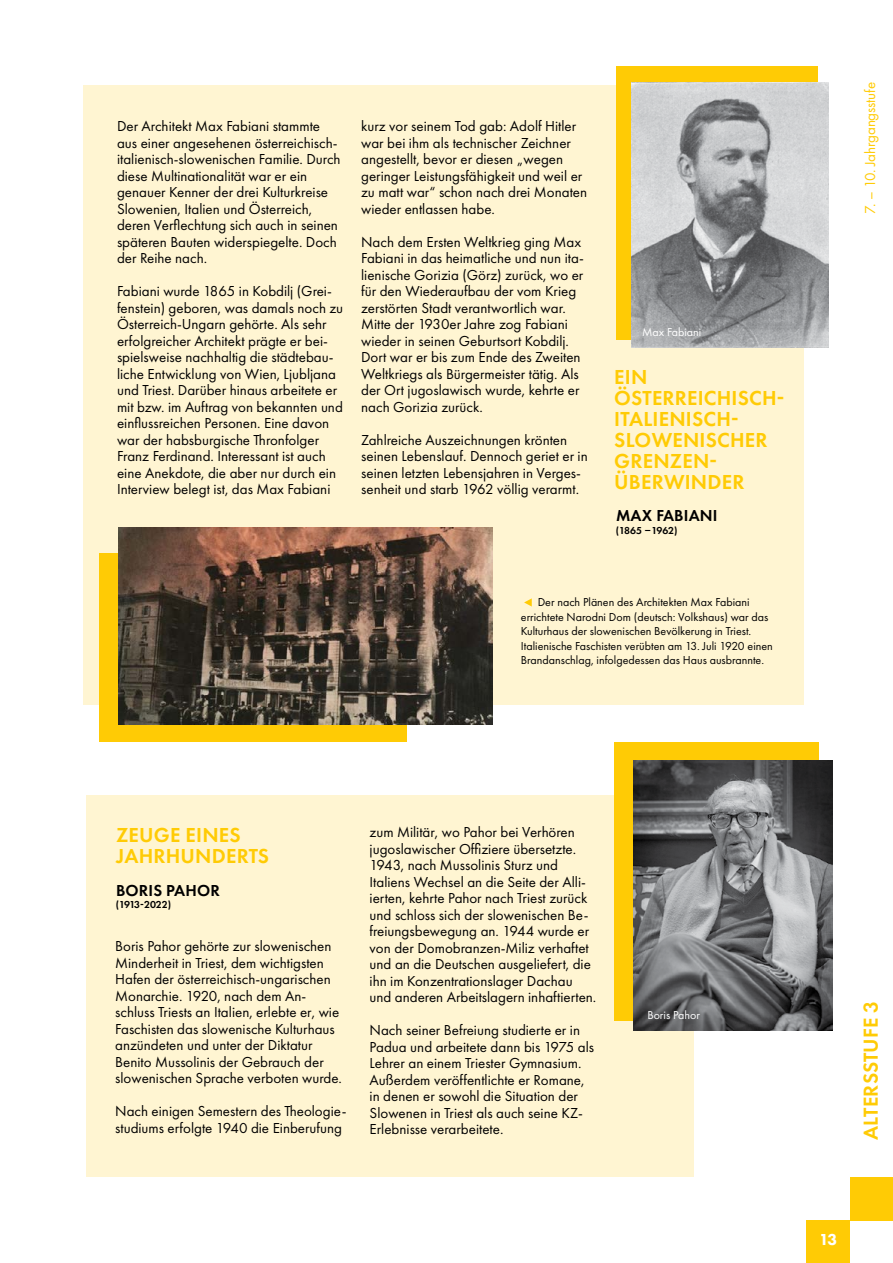
<style>
.page{position:relative;width:893px;height:1263px;background:#fff}
.page>*{position:absolute;margin:0;border:0;box-sizing:border-box;transform-origin:0 0}
.t1{font:600 21px/21.1px "Futura PT";letter-spacing:.01em;color:#ffcb05}
.t2{font:600 16.5px "Futura PT";letter-spacing:.01em;color:#000}
.t3{font:800 16.5px "Futura PT";color:#fff}
.t4{font:15px/16.5px "Futura PT";color:#000}
.t5{font:15px "Futura PT";letter-spacing:-.01em;color:#ffcb05}
.t6{font:12px/14.4px "Futura PT";color:#000}
.t7{font:12px "Futura PT";color:#fff}
.t8{font:600 10.5px "Futura PT";color:#000}
.t9{font:600 10.5px "Futura PT";letter-spacing:-.035em;color:#000}
</style>
<div class="page">
<div style="left:850px;top:1177px;width:43px;height:43px;background:#ffcb05"></div>
<div style="left:807px;top:1220px;width:43px;height:43px;background:#ffcb05"></div>
<div style="left:83px;top:86px;width:720px;height:619px;background:#fff5d2"></div>
<div style="left:616px;top:66px;width:202px;height:274px;background:#ffcb05"></div>
<div style="left:99px;top:554px;width:307px;height:188px;background:#ffcb05"></div>
<img style="left:631px;top:82px;width:197px;height:266px">
<div style="left:86px;top:796px;width:608px;height:381px;background:#fff5d2"></div>
<div style="left:614px;top:742px;width:205px;height:278px;background:#ffcb05"></div>
<img style="left:633px;top:761px;width:200px;height:269px">
<svg style="left:524px;top:598px;width:8px;height:8px"></svg>
<img style="left:119px;top:527px;width:373px;height:197px">
<p class="t4" style="left:117px;top:118px;width:225px">Der Architekt Max Fabiani stammte aus einer angesehenen österreichisch&shy;italienisch-slowenischen Familie. Durch diese Multinationalität war er ein genauer Kenner der drei Kulturkreise Slowenien, Italien und Österreich, deren Verflechtung sich auch in seinen späteren Bauten widerspiegelte. Doch der Reihe nach.</p>
<p class="t4" style="left:117px;top:283px;width:228px">Fabiani wurde 1865 in Kobdilj (Grei&shy;fenstein) geboren, was damals noch zu Österreich-Ungarn gehörte. Als sehr erfolgreicher Architekt prägte er bei&shy;spielsweise nachhaltig die städtebau&shy;liche Entwicklung von Wien, Ljubljana und Triest. Darüber hinaus arbeitete er mit bzw. im Auftrag von bekannten und einflussreichen Personen. Eine davon war der habsburgische Thronfolger Franz Ferdinand. Interessant ist auch eine Anekdote, die aber nur durch ein Interview belegt ist, das Max Fabiani</p>
<p class="t4" style="left:361px;top:118px;width:227px">kurz vor seinem Tod gab: Adolf Hitler war bei ihm als technischer Zeichner angestellt, bevor er diesen „wegen geringer Leistungsfähigkeit und weil er zu matt war“ schon nach drei Monaten wieder entlassen habe.</p>
<p class="t4" style="left:361px;top:233px;width:224px">Nach dem Ersten Weltkrieg ging Max Fabiani in das heimatliche und nun ita&shy;lienische Gorizia (Görz) zurück, wo er für den Wiederaufbau der vom Krieg zerstörten Stadt verantwortlich war.<br>Mitte der 1930er Jahre zog Fabiani wieder in seinen Geburtsort Kobdilj.<br>Dort war er bis zum Ende des Zweiten Weltkriegs als Bürgermeister tätig. Als der Ort jugoslawisch wurde, kehrte er nach Gorizia zurück.</p>
<p class="t4" style="left:361px;top:431px;width:228px">Zahlreiche Auszeichnungen krönten seinen Lebenslauf. Dennoch geriet er in seinen letzten Lebensjahren in Verges&shy;senheit und starb 1962 völlig verarmt.</p>
<p class="t7" style="left:642px;top:325px;width:61px">Max Fabiani</p>
<h1 class="t1" style="left:614px;top:366px;width:171px">EIN<br>ÖSTERREICHISCH-<br>ITALIENISCH-<br>SLOWENISCHER<br>GRENZEN-<br>ÜBERWINDER</h1>
<p class="t2" style="left:616px;top:505px;width:103px">MAX FABIANI</p>
<p class="t8" style="left:616px;top:524px;width:63px">(1865 –1962)</p>
<p class="t6" style="left:521px;top:595px;width:253px;text-indent:17px">Der nach Plänen des Architekten Max Fabiani errichtete Narodni Dom (deutsch: Volkshaus) war das Kulturhaus der slowenischen Bevölkerung in Triest.<br>Italienische Faschisten verübten am 13. Juli 1920 einen Brandanschlag, infolgedessen das Haus ausbrannte.</p>
<p class="t5" style="left:861px;top:214px;width:133px;rotate:-90deg">7. – 10. Jahrgangsstufe</p>
<h1 class="t1" style="left:116px;top:824px;width:155px">ZEUGE EINES<br>JAHRHUNDERTS</h1>
<p class="t2" style="left:116px;top:880px;width:105px">BORIS PAHOR</p>
<p class="t9" style="left:116px;top:898px;width:57px">(1913-2022)</p>
<p class="t4" style="left:115px;top:938px;width:228px">Boris Pahor gehörte zur slowenischen Minderheit in Triest, dem wichtigsten Hafen der österreichisch-ungarischen Monarchie. 1920, nach dem An&shy;schluss Triests an Italien, erlebte er, wie Faschisten das slowenische Kulturhaus anzündeten und unter der Diktatur Benito Mussolinis der Gebrauch der slowenischen Sprache verboten wurde.</p>
<p class="t4" style="left:115px;top:1103px;width:233px">Nach einigen Semestern des Theologie&shy;studiums erfolgte 1940 die Einberufung</p>
<p class="t4" style="left:370px;top:824px;width:228px">zum Militär, wo Pahor bei Verhören jugoslawischer Offiziere übersetzte.<br>1943, nach Mussolinis Sturz und Italiens Wechsel an die Seite der Alli&shy;ierten, kehrte Pahor nach Triest zurück und schloss sich der slowenischen Be&shy;freiungsbewegung an. 1944 wurde er von der Domobranzen-Miliz verhaftet und an die Deutschen ausgeliefert, die ihn im Konzentrationslager Dachau und anderen Arbeitslagern inhaftierten.</p>
<p class="t4" style="left:370px;top:1022px;width:226px">Nach seiner Befreiung studierte er in Padua und arbeitete dann bis 1975 als Lehrer an einem Triester Gymnasium.<br>Außerdem veröffentlichte er Romane, in denen er sowohl die Situation der Slowenen in Triest als auch seine KZ-Erlebnisse verarbeitete.</p>
<p class="t7" style="left:647px;top:1008px;width:54px">Boris Pahor</p>
<h1 class="t1" style="left:860px;top:1140px;width:141px;rotate:-90deg">ALTERSSTUFE 3</h1>
<p class="t3" style="left:819px;top:1229px;width:20px">13</p>
</div>
